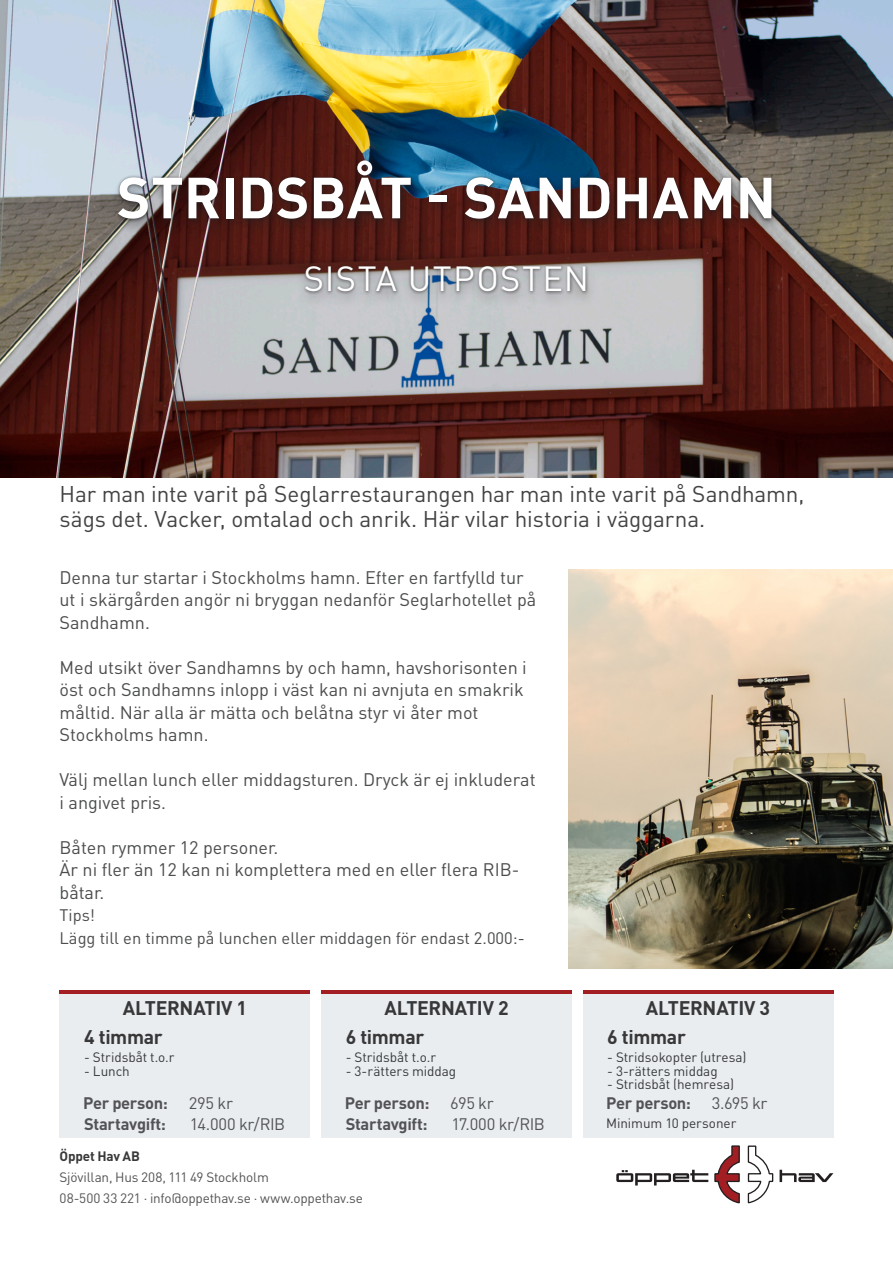
<style>
.page{position:relative;width:893px;height:1263px;background:#fff}
.page>*{position:absolute;margin:0;border:0;box-sizing:border-box;transform-origin:0 0}
.Rubrik_1_-_Vit{font:700 57px "DIN Pro";color:#fff}
.Rubrik_2_-_Vit{font:34.5px "DIN Pro";letter-spacing:.04em;color:#fff}
.h4_-_American{font:22.5px/25.5px "DIN Pro";letter-spacing:-.005em;color:#434346}
.Brödtext_-_Bold{font:700 19.5px "DIN Pro";letter-spacing:-.015em;color:#383839}
.t1{font:18px/22.5px "DIN Pro";color:#4a4c4e}
.t2{font:16.5px/22.5px "DIN Pro";color:#4a4c4e}
.Mindre_brödtext_-_Bo{font:700 16.5px "DIN Pro";letter-spacing:-.02em;color:#535355}
.Mindre_brödtext{font:16.5px "DIN Pro";letter-spacing:-.02em;color:#535355}
.Brödtext_-_Bold-2{font:13.5px "DIN Pro";letter-spacing:-.005em;color:#383839}
.Notis{font:13.5px "DIN Pro";letter-spacing:-.01em;color:#535355}
.Notis-2{font:700 13.5px "DIN Pro";letter-spacing:-.01em;color:#383839}
</style>
<div class="page">
<img style="left:0;top:0;width:893px;height:477px">
<svg style="left:616px;top:1170px;width:92px;height:15px"></svg>
<svg style="left:747px;top:1145px;width:86px;height:58px"></svg>
<svg style="left:714px;top:1145px;width:26px;height:58px"></svg>
<img style="left:569px;top:570px;width:324px;height:398px">
<div style="left:60px;top:993px;width:250px;height:145px;background:#e9edf0"></div>
<hr style="left:60px;top:990px;width:250px;height:4px;background:#a21e23">
<div style="left:111px;top:157px;width:673px;height:79px;background:#231f20;opacity:.4"></div>
<div style="left:115px;top:158px;width:659px;height:65px;background:#231f20;opacity:.7"></div>
<div style="left:296px;top:262px;width:301px;height:47px;background:#231f20;opacity:.35"></div>
<div style="left:302px;top:264px;width:287px;height:31px;background:#231f20;opacity:.65"></div>
<div style="left:583px;top:993px;width:250px;height:145px;background:#e9edf0"></div>
<hr style="left:583px;top:990px;width:250px;height:4px;background:#a21e23">
<div style="left:321px;top:993px;width:251px;height:145px;background:#e9edf0"></div>
<hr style="left:321px;top:990px;width:251px;height:4px;background:#a21e23">
<p class="Rubrik_1_-_Vit" style="left:117px;top:159px;width:661px">STRIDSBÅT - SANDHAMN</p>
<p class="Rubrik_2_-_Vit" style="left:304px;top:255px;width:287px">SISTA UTPOSTEN</p>
<p class="h4_-_American" style="left:60px;top:480px;width:746px">Har man inte varit på Seglarrestaurangen har man inte varit på Sandhamn, sägs det. Vacker, omtalad och anrik. Här vilar historia i väggarna.</p>
<p class="t1" style="left:60px;top:565px;width:478px">Denna tur startar i Stockholms hamn. Efter en fartfylld tur ut i skärgården angör ni bryggan nedanför Seglarhotellet på<br>Sandhamn.</p>
<p class="t1" style="left:60px;top:655px;width:469px">Med utsikt över Sandhamns by och hamn, havshorisonten i öst och Sandhamns inlopp i väst kan ni avnjuta en smakrik måltid. När alla är mätta och belåtna styr vi åter mot Stockholms hamn.</p>
<p class="t1" style="left:60px;top:768px;width:478px">Välj mellan lunch eller middagsturen. Dryck är ej inkluderat i angivet pris.</p>
<p class="t1" style="left:60px;top:835px;width:461px">Båten rymmer 12 personer.<br>Är ni fler än 12 kan ni komplettera med en eller flera RIB&shy;båtar.</p>
<p class="t2" style="left:60px;top:903px;width:467px">Tips!<br>Lägg till en timme på lunchen eller middagen för endast 2.000:-</p>
<p class="Brödtext_-_Bold" style="left:123px;top:994px;width:126px">ALTERNATIV 1</p>
<p class="Brödtext_-_Bold" style="left:384px;top:994px;width:126px">ALTERNATIV 2</p>
<p class="Brödtext_-_Bold" style="left:646px;top:994px;width:126px">ALTERNATIV 3</p>
<p class="Brödtext_-_Bold" style="left:84px;top:1024px;width:80px">4 timmar</p>
<p class="Brödtext_-_Bold" style="left:346px;top:1024px;width:80px">6 timmar</p>
<p class="Brödtext_-_Bold" style="left:607px;top:1024px;width:80px">6 timmar</p>
<p class="Brödtext_-_Bold-2" style="left:84px;top:1048px;width:92px">- Stridsbåt t.o.r</p>
<p class="Brödtext_-_Bold-2" style="left:84px;top:1062px;width:47px">- Lunch</p>
<p class="Mindre_brödtext_-_Bo" style="left:83px;top:1091px;width:86px">Per person:</p>
<p class="Mindre_brödtext_-_Bo" style="left:84px;top:1113px;width:83px">Startavgift:</p>
<p class="Mindre_brödtext" style="left:189px;top:1091px;width:46px">295 kr</p>
<p class="Mindre_brödtext" style="left:190px;top:1113px;width:97px">14.000 kr/RIB</p>
<p class="Brödtext_-_Bold-2" style="left:346px;top:1048px;width:92px">- Stridsbåt t.o.r</p>
<p class="Brödtext_-_Bold-2" style="left:346px;top:1062px;width:112px">- 3-rätters middag</p>
<p class="Mindre_brödtext_-_Bo" style="left:345px;top:1091px;width:86px">Per person:</p>
<p class="Mindre_brödtext_-_Bo" style="left:346px;top:1113px;width:83px">Startavgift:</p>
<p class="Mindre_brödtext" style="left:450px;top:1091px;width:45px">695 kr</p>
<p class="Mindre_brödtext" style="left:451px;top:1113px;width:95px">17.000 kr/RIB</p>
<p class="Brödtext_-_Bold-2" style="left:607px;top:1048px;width:141px">- Stridsokopter (utresa)</p>
<p class="Brödtext_-_Bold-2" style="left:607px;top:1062px;width:112px">- 3-rätters middag</p>
<p class="Brödtext_-_Bold-2" style="left:607px;top:1075px;width:128px">- Stridsbåt (hemresa)</p>
<p class="Brödtext_-_Bold-2" style="left:606px;top:1114px;width:132px">Minimum 10 personer</p>
<p class="Mindre_brödtext_-_Bo" style="left:606px;top:1091px;width:86px">Per person:</p>
<p class="Mindre_brödtext" style="left:712px;top:1091px;width:57px">3.695 kr</p>
<p class="Notis-2" style="left:60px;top:1147px;width:82px">Öppet Hav AB</p>
<p class="Notis" style="left:60px;top:1168px;width:211px">Sjövillan, Hus 208, 111 49 Stockholm</p>
<p class="Notis" style="left:60px;top:1189px;width:305px">08-500 33 221 · info@oppethav.se · www.oppethav.se</p>
</div>
